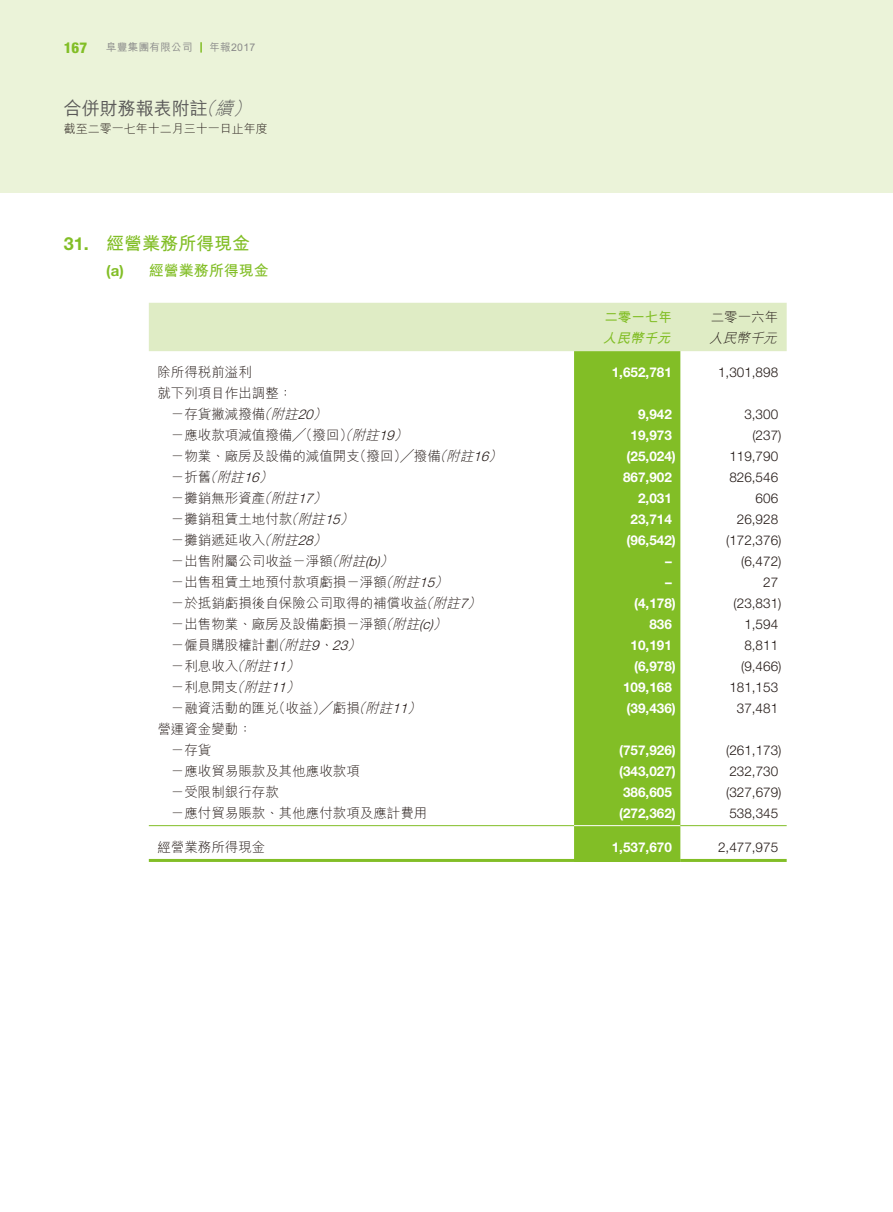
<style>
.page{position:relative;width:893px;height:1212px;background:#fff}
.page>*{position:absolute;margin:0;border:0;box-sizing:border-box;transform-origin:0 0}
.t1{font:500 18px "M Hei HK";color:#595857}
.t2{font:700 18px "M Hei HK";color:#82be26}
.t3{font:700 18px "Helvetica Neue LT Std";color:#82be26}
.t4{font:italic 300 18px "M Hei HK";color:#595857}
.t5{font:700 15px "M Hei HK";color:#82be26}
.t6{font:800 condensed 15px "Helvetica Neue LT Std";color:#82be26}
.t7{font:700 15px "Helvetica Neue LT Std";color:#82be26}
.t8{font:300 13.5px/21px "M Hei HK";color:#231916}
.t9{font:300 13.5px "Helvetica Neue LT Std";color:#231916}
.t10{font:700 13.5px "Helvetica Neue LT Std";color:#fff}
.t11{font:italic 300 13.5px "M Hei HK";color:#231916}
.t12{font:italic 300 13.5px "Helvetica Neue LT Std";color:#231916}
.t13{font:700 13.5px "M Hei HK";color:#82be26}
.t14{font:italic 700 13.5px "M Hei HK";color:#82be26}
.t15{font:300 12px "M Hei HK";color:#231916}
.t16{font:500 10.5px "M Hei HK";letter-spacing:.03em;color:#898989}
.s1{font-weight:300;font-style:italic}
.s2{font-style:italic}
.s3{font-family:"M Hei HK"}
.s4{font-family:"Helvetica Neue LT Std"}
</style>
<div class="page">
<div style="left:0;top:0;width:893px;height:192px;background:#ebf3d9"></div>
<svg style="left:200px;top:42px;width:2px;height:11px"></svg>
<div style="left:149px;top:303px;width:638px;height:48px;background:#dfecc5"></div>
<div style="left:574px;top:351px;width:106px;height:508px;background:#82be26"></div>
<hr style="left:149px;top:825px;width:425px;height:1px;background:#82be26">
<hr style="left:574px;top:825px;width:106px;height:1px;background:#fff">
<hr style="left:680px;top:825px;width:107px;height:1px;background:#82be26">
<hr style="left:149px;top:859px;width:425px;height:3px;background:#82be26">
<hr style="left:574px;top:859px;width:106px;height:3px;background:#82be26">
<hr style="left:680px;top:859px;width:107px;height:3px;background:#82be26">
<p class="t6" style="left:64px;top:38px;width:25px">167</p>
<p class="t16" style="left:106px;top:40px;width:88px">阜豐集團有限公司</p>
<p class="t16" style="left:209px;top:40px;width:47px">年報2017</p>
<h1 class="t1" style="left:64px;top:95px;width:175px">合併財務報表附註<span class="s1">續</span></h1>
<h1 class="t4" style="left:197px;top:99px;width:24px">（</h1>
<h1 class="t4" style="left:233px;top:99px;width:24px">(</h1>
<p class="t15" style="left:64px;top:122px;width:205px">截至二零一七年十二月三十一日止年度</p>
<h1 class="t3" style="left:64px;top:232px;width:27px">31.</h1>
<h1 class="t2" style="left:106px;top:230px;width:146px">經營業務所得現金</h1>
<p class="t7" style="left:106px;top:261px;width:19px">a( )</p>
<p class="t5" style="left:149px;top:259px;width:121px">經營業務所得現金</p>
<p class="t13" style="left:604px;top:307px;width:69px">二零一七年</p>
<p class="t8" style="left:711px;top:306px;width:69px">二零一六年</p>
<p class="t14" style="left:603px;top:328px;width:74px">人民幣千元</p>
<p class="t11" style="left:709px;top:331px;width:73px">人民幣千元</p>
<p class="t8" style="left:157px;top:361px;width:137px">除所得稅前溢利<br>就下列項目作出調整：</p>
<p class="t10" style="left:612px;top:364px;width:62px">1,652,781</p>
<p class="t9" style="left:718px;top:364px;width:62px">1,301,898</p>
<p class="t11" style="left:257px;top:407px;width:19px">（</p>
<p class="t11" style="left:313px;top:407px;width:19px">(</p>
<p class="t8" style="left:171px;top:403px;width:132px">－存貨撇減撥備<span class="s2">附註</span></p>
<p class="t12" style="left:298px;top:406px;width:21px">20</p>
<p class="t10" style="left:638px;top:406px;width:35px">9,942</p>
<p class="t9" style="left:744px;top:406px;width:35px">3,300</p>
<p class="t8" style="left:171px;top:424px;width:186px">－應收款項減值撥備╱（撥回）<span class="s2">（</span></p>
<p class="t11" style="left:394px;top:428px;width:19px">(</p>
<p class="t11" style="left:352px;top:428px;width:32px">附註</p>
<p class="t12" style="left:379px;top:427px;width:21px">19</p>
<p class="t10" style="left:631px;top:427px;width:43px">19,973</p>
<p class="t9" style="left:752px;top:427px;width:31px">)237(</p>
<p class="t8" style="left:353px;top:445px;width:125px">（撥回）╱撥備<span class="s2">附註</span></p>
<p class="t11" style="left:433px;top:449px;width:19px">（</p>
<p class="t11" style="left:488px;top:449px;width:19px">(</p>
<p class="t8" style="left:171px;top:445px;width:190px">－物業、廠房及設備的減值開支</p>
<p class="t12" style="left:473px;top:448px;width:21px">16</p>
<p class="t10" style="left:627px;top:448px;width:51px">)25,024(</p>
<p class="t9" style="left:729px;top:448px;width:50px">119,790</p>
<p class="t11" style="left:203px;top:470px;width:19px">（</p>
<p class="t11" style="left:259px;top:470px;width:19px">(</p>
<p class="t8" style="left:171px;top:466px;width:78px">－折舊<span class="s2">附註</span></p>
<p class="t12" style="left:244px;top:469px;width:21px">16</p>
<p class="t10" style="left:623px;top:469px;width:50px">867,902</p>
<p class="t9" style="left:729px;top:469px;width:50px">826,546</p>
<p class="t11" style="left:257px;top:491px;width:19px">（</p>
<p class="t11" style="left:313px;top:491px;width:19px">(</p>
<p class="t8" style="left:171px;top:487px;width:132px">－攤銷無形資產<span class="s2">附註</span></p>
<p class="t12" style="left:298px;top:490px;width:21px">17</p>
<p class="t10" style="left:638px;top:490px;width:35px">2,031</p>
<p class="t9" style="left:756px;top:490px;width:24px">606</p>
<p class="t11" style="left:284px;top:512px;width:19px">（</p>
<p class="t11" style="left:340px;top:512px;width:19px">(</p>
<p class="t8" style="left:171px;top:508px;width:159px">－攤銷租賃土地付款<span class="s2">附註</span></p>
<p class="t12" style="left:325px;top:511px;width:21px">15</p>
<p class="t10" style="left:631px;top:511px;width:43px">23,714</p>
<p class="t9" style="left:737px;top:511px;width:43px">26,928</p>
<p class="t11" style="left:257px;top:533px;width:19px">（</p>
<p class="t11" style="left:313px;top:533px;width:19px">(</p>
<p class="t8" style="left:171px;top:529px;width:132px">－攤銷遞延收入<span class="s2">附註</span></p>
<p class="t12" style="left:298px;top:532px;width:21px">28</p>
<p class="t10" style="left:627px;top:532px;width:51px">)96,542(</p>
<p class="t9" style="left:726px;top:532px;width:57px">)172,376(</p>
<p class="t11" style="left:325px;top:554px;width:19px">（</p>
<p class="t12" style="left:365px;top:553px;width:33px"><span class="s3">(</span>(b(</p>
<p class="t8" style="left:171px;top:550px;width:199px">－出售附屬公司收益－淨額<span class="s2">附註</span></p>
<p class="t10" style="left:665px;top:553px;width:8px">–</p>
<p class="t9" style="left:741px;top:553px;width:42px">)6,472(</p>
<p class="t11" style="left:379px;top:575px;width:19px">（</p>
<p class="t11" style="left:434px;top:575px;width:19px">(</p>
<p class="t8" style="left:171px;top:571px;width:253px">－出售租賃土地預付款項虧損－淨額<span class="s2">附註</span></p>
<p class="t12" style="left:419px;top:574px;width:21px">15</p>
<p class="t10" style="left:665px;top:574px;width:8px">–</p>
<p class="t9" style="left:763px;top:574px;width:17px">27</p>
<p class="t11" style="left:419px;top:596px;width:19px">（</p>
<p class="t11" style="left:460px;top:596px;width:26px">(<span class="s4">7</span></p>
<p class="t8" style="left:171px;top:592px;width:294px">－於抵銷虧損後自保險公司取得的補償收益<span class="s2">附註</span></p>
<p class="t10" style="left:634px;top:595px;width:43px">)4,178(</p>
<p class="t9" style="left:734px;top:595px;width:49px">)23,831(</p>
<p class="t11" style="left:379px;top:617px;width:19px">（</p>
<p class="t12" style="left:419px;top:616px;width:32px"><span class="s3">(</span>(c(</p>
<p class="t8" style="left:171px;top:613px;width:253px">－出售物業、廠房及設備虧損－淨額<span class="s2">附註</span></p>
<p class="t10" style="left:649px;top:616px;width:24px">836</p>
<p class="t9" style="left:744px;top:616px;width:35px">1,594</p>
<p class="t11" style="left:271px;top:638px;width:19px">（</p>
<p class="t11" style="left:347px;top:638px;width:19px">(</p>
<p class="t8" style="left:171px;top:634px;width:145px">－僱員購股權計劃<span class="s2">附註</span></p>
<p class="t11" style="left:311px;top:638px;width:26px">、<span class="s4">9</span></p>
<p class="t12" style="left:332px;top:637px;width:21px">23</p>
<p class="t10" style="left:631px;top:637px;width:43px">10,191</p>
<p class="t9" style="left:744px;top:637px;width:35px">8,811</p>
<p class="t11" style="left:230px;top:659px;width:19px">（</p>
<p class="t11" style="left:286px;top:659px;width:19px">(</p>
<p class="t8" style="left:171px;top:655px;width:105px">－利息收入<span class="s2">附註</span></p>
<p class="t12" style="left:271px;top:658px;width:21px">11</p>
<p class="t10" style="left:634px;top:658px;width:43px">)6,978(</p>
<p class="t9" style="left:741px;top:658px;width:42px">)9,466(</p>
<p class="t11" style="left:230px;top:680px;width:19px">（</p>
<p class="t11" style="left:286px;top:680px;width:19px">(</p>
<p class="t8" style="left:171px;top:676px;width:105px">－利息開支<span class="s2">附註</span></p>
<p class="t12" style="left:271px;top:679px;width:21px">11</p>
<p class="t10" style="left:623px;top:679px;width:50px">109,168</p>
<p class="t9" style="left:729px;top:679px;width:50px">181,153</p>
<p class="t8" style="left:272px;top:697px;width:125px">（收益）╱虧損<span class="s2">附註</span></p>
<p class="t11" style="left:352px;top:701px;width:19px">（</p>
<p class="t11" style="left:407px;top:701px;width:19px">(</p>
<p class="t8" style="left:157px;top:697px;width:123px;text-indent:14px">－融資活動的匯兌營運資金變動：</p>
<p class="t12" style="left:392px;top:700px;width:21px">11</p>
<p class="t10" style="left:627px;top:700px;width:51px">)39,436(</p>
<p class="t9" style="left:737px;top:700px;width:43px">37,481</p>
<p class="t8" style="left:171px;top:739px;width:42px">－存貨</p>
<p class="t10" style="left:619px;top:742px;width:58px">)757,926(</p>
<p class="t9" style="left:726px;top:742px;width:57px">)261,173(</p>
<p class="t8" style="left:171px;top:760px;width:190px">－應收貿易賬款及其他應收款項</p>
<p class="t10" style="left:619px;top:763px;width:58px">)343,027(</p>
<p class="t9" style="left:729px;top:763px;width:50px">232,730</p>
<p class="t8" style="left:171px;top:781px;width:109px">－受限制銀行存款</p>
<p class="t10" style="left:623px;top:784px;width:50px">386,605</p>
<p class="t9" style="left:726px;top:784px;width:57px">)327,679(</p>
<p class="t8" style="left:171px;top:802px;width:258px">－應付貿易賬款、其他應付款項及應計費用</p>
<p class="t10" style="left:619px;top:805px;width:58px">)272,362(</p>
<p class="t9" style="left:729px;top:805px;width:50px">538,345</p>
<p class="t8" style="left:157px;top:836px;width:109px">經營業務所得現金</p>
<p class="t10" style="left:612px;top:838px;width:62px">1,537,670</p>
<p class="t9" style="left:718px;top:839px;width:62px">2,477,975</p>
</div>
